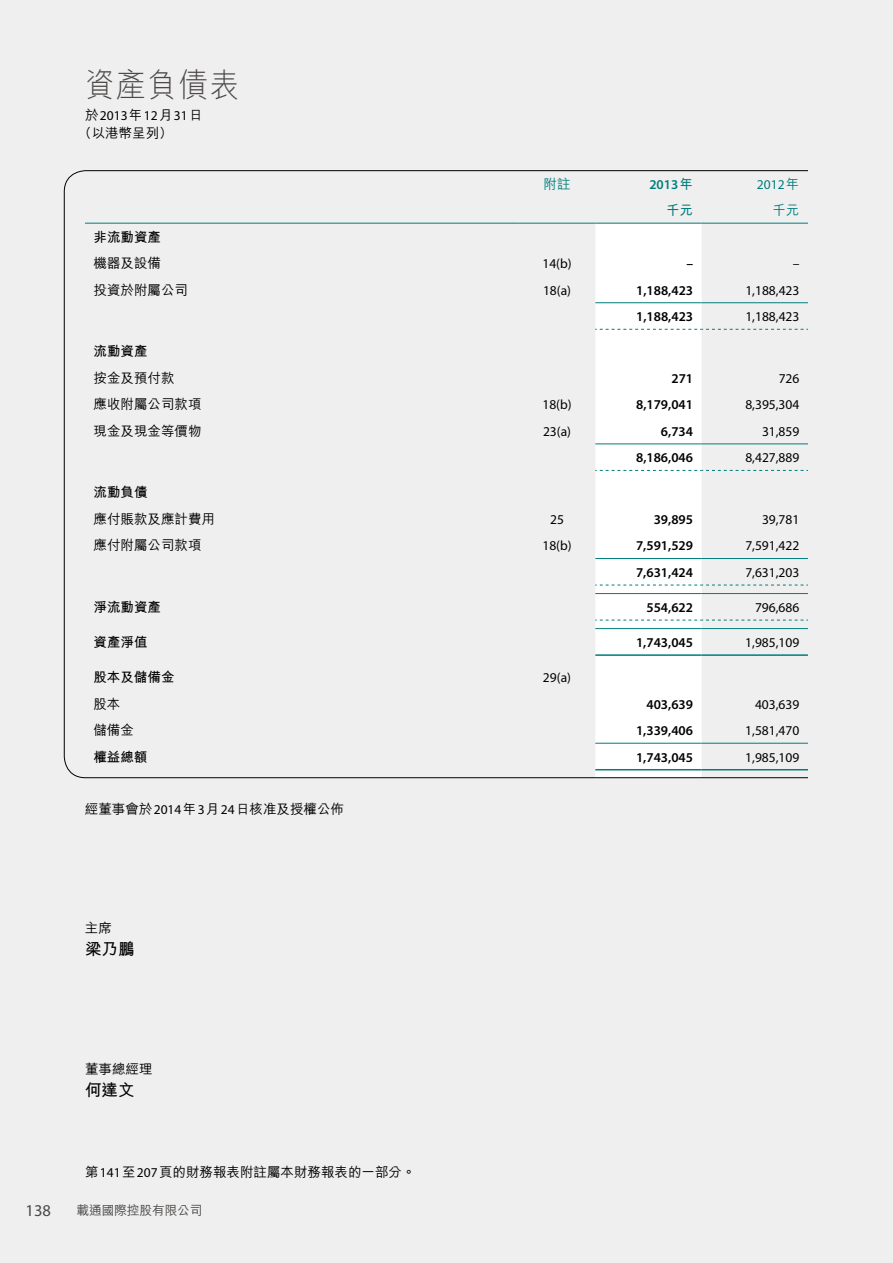
<style>
.page{position:relative;width:893px;height:1263px;background:#efefef}
.page>*{position:absolute;margin:0;border:0;box-sizing:border-box;transform-origin:0 0}
.t1{font:300 33px "M Hei HK";letter-spacing:.05em;color:#4c4948;scale:.9 1}
.t2{font:700 16.5px "M Hei HK";color:#000}
.t3{font:16.5px "Myriad Pro";color:#4c4948}
.t4{font:13.5px "Myriad Pro";color:#000}
.t5{font:500 13.5px "M Hei HK";color:#000}
.t6{font:600 13.5px "Myriad Pro";color:#000}
.t7{font:700 13.5px "M Hei HK";color:#000}
.t8{font:600 13.5px "Myriad Pro";color:#007d7d}
.t9{font:13.5px "Myriad Pro";color:#007d7d}
.t10{font:500 13.5px "M Hei HK";color:#007d7d}
.t11{font:700 13.5px "M Hei HK";color:#007d7d}
.t12{font:500 12.75px "M Hei HK";letter-spacing:-.01em;color:#4c4948}
.s1{font-family:"M Hei HK";font-weight:500}
.s2{font-family:"M Hei HK";font-weight:700}
.s3{font-family:"Myriad Pro";font-weight:400}
</style>
<div class="page">
<svg style="left:64px;top:170px;width:744px;height:608px"></svg>
<h1 class="t1" style="left:85px;top:62px;width:173px">資產負債表</h1>
<p class="t4" style="left:85px;top:108px;width:119px"><span class="s1">於</span>2013<span class="s1">年</span>12<span class="s1">月</span>31<span class="s1">日</span></p>
<p class="t5" style="left:78px;top:123px;width:96px">（以港幣呈列）</p>
<p class="t10" style="left:544px;top:174px;width:28px">附註</p>
<p class="t8" style="left:649px;top:177px;width:45px">2013<span class="s2">年</span></p>
<p class="t9" style="left:757px;top:177px;width:44px">2012<span class="s1">年</span></p>
<p class="t11" style="left:666px;top:200px;width:28px">千元</p>
<p class="t10" style="left:772px;top:200px;width:28px">千元</p>
<p class="t7" style="left:94px;top:227px;width:69px">非流動資產</p>
<p class="t5" style="left:94px;top:253px;width:69px">機器及設備</p>
<p class="t4" style="left:542px;top:256px;width:31px">14(b)</p>
<p class="t6" style="left:686px;top:256px;width:8px">–</p>
<p class="t4" style="left:793px;top:256px;width:8px">–</p>
<p class="t5" style="left:94px;top:280px;width:96px">投資於附屬公司</p>
<p class="t4" style="left:543px;top:283px;width:30px">18(a)</p>
<p class="t6" style="left:636px;top:283px;width:59px">1,188,423</p>
<p class="t4" style="left:745px;top:283px;width:56px">1,188,423</p>
<p class="t6" style="left:636px;top:309px;width:59px">1,188,423</p>
<p class="t4" style="left:745px;top:309px;width:56px">1,188,423</p>
<p class="t7" style="left:94px;top:341px;width:55px">流動資產</p>
<p class="t5" style="left:94px;top:368px;width:83px">按金及預付款</p>
<p class="t6" style="left:671px;top:371px;width:23px">271</p>
<p class="t4" style="left:779px;top:371px;width:22px">726</p>
<p class="t5" style="left:94px;top:394px;width:109px">應收附屬公司款項</p>
<p class="t4" style="left:542px;top:397px;width:31px">18(b)</p>
<p class="t6" style="left:636px;top:397px;width:59px">8,179,041</p>
<p class="t4" style="left:745px;top:397px;width:56px">8,395,304</p>
<p class="t5" style="left:94px;top:421px;width:109px">現金及現金等價物</p>
<p class="t4" style="left:543px;top:424px;width:30px">23(a)</p>
<p class="t6" style="left:661px;top:424px;width:34px">6,734</p>
<p class="t4" style="left:762px;top:424px;width:39px">31,859</p>
<p class="t6" style="left:636px;top:450px;width:59px">8,186,046</p>
<p class="t4" style="left:745px;top:450px;width:56px">8,427,889</p>
<p class="t7" style="left:94px;top:483px;width:55px">流動負債</p>
<p class="t5" style="left:94px;top:509px;width:123px">應付賬款及應計費用</p>
<p class="t4" style="left:550px;top:512px;width:15px">25</p>
<p class="t6" style="left:654px;top:512px;width:41px">39,895</p>
<p class="t4" style="left:762px;top:512px;width:39px">39,781</p>
<p class="t5" style="left:94px;top:536px;width:109px">應付附屬公司款項</p>
<p class="t4" style="left:542px;top:538px;width:31px">18(b)</p>
<p class="t6" style="left:636px;top:538px;width:59px">7,591,529</p>
<p class="t4" style="left:745px;top:538px;width:56px">7,591,422</p>
<p class="t6" style="left:636px;top:565px;width:59px">7,631,424</p>
<p class="t4" style="left:745px;top:565px;width:56px">7,631,203</p>
<p class="t7" style="left:94px;top:597px;width:69px">淨流動資產</p>
<p class="t6" style="left:646px;top:600px;width:48px">554,622</p>
<p class="t4" style="left:755px;top:600px;width:46px">796,686</p>
<p class="t7" style="left:93px;top:632px;width:55px">資產淨值</p>
<p class="t6" style="left:636px;top:635px;width:59px">1,743,045</p>
<p class="t4" style="left:745px;top:635px;width:56px">1,985,109</p>
<p class="t7" style="left:93px;top:667px;width:82px">股本及儲備金</p>
<p class="t4" style="left:543px;top:670px;width:30px">29(a)</p>
<p class="t5" style="left:93px;top:694px;width:28px">股本</p>
<p class="t6" style="left:646px;top:697px;width:48px">403,639</p>
<p class="t4" style="left:755px;top:697px;width:46px">403,639</p>
<p class="t5" style="left:93px;top:720px;width:42px">儲備金</p>
<p class="t6" style="left:636px;top:723px;width:59px">1,339,406</p>
<p class="t4" style="left:745px;top:723px;width:56px">1,581,470</p>
<p class="t7" style="left:93px;top:747px;width:55px">權益總額</p>
<p class="t6" style="left:636px;top:750px;width:59px">1,743,045</p>
<p class="t4" style="left:745px;top:750px;width:56px">1,985,109</p>
<p class="t5" style="left:85px;top:799px;width:261px">經董事會於<span class="s3">2014</span>年<span class="s3">3</span>月<span class="s3">24</span>日核准及授權公佈</p>
<p class="t5" style="left:85px;top:918px;width:29px">主席</p>
<p class="t2" style="left:85px;top:937px;width:51px">梁乃鵬</p>
<p class="t5" style="left:85px;top:1059px;width:69px">董事總經理</p>
<p class="t2" style="left:85px;top:1078px;width:51px">何達文</p>
<p class="t5" style="left:85px;top:1162px;width:332px">第<span class="s3">141</span>至<span class="s3">207</span>頁的財務報表附註屬本財務報表的一部分。</p>
<p class="t3" style="left:26px;top:1202px;width:27px">138</p>
<p class="t12" style="left:77px;top:1201px;width:128px">載通國際控股有限公司</p>
</div>
